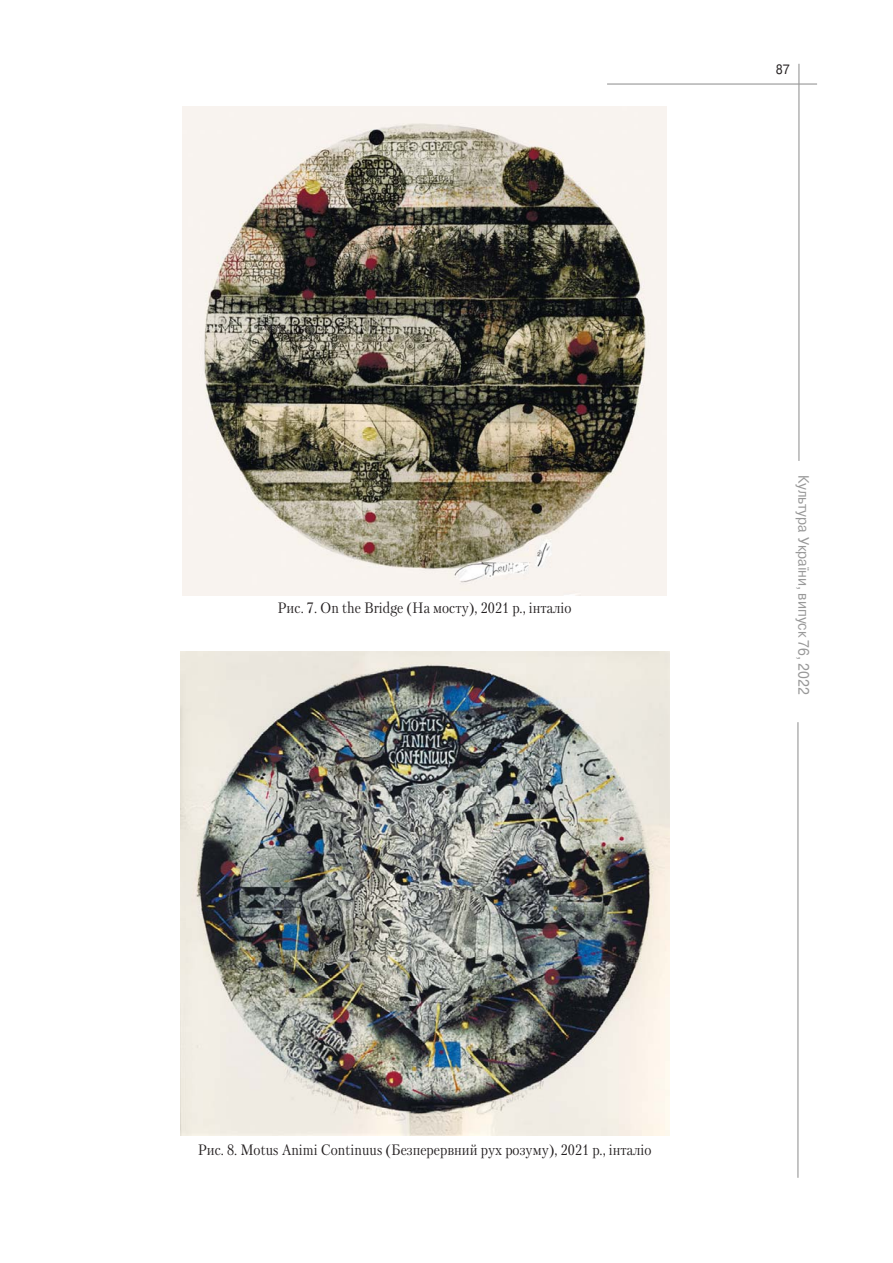
<style>
.page{position:relative;width:893px;height:1263px;background:#fff}
.page>*{position:absolute;margin:0;border:0;box-sizing:border-box;transform-origin:0 0}
.t1{font:15px "Petersburg C";color:#231f20;scale:.9 1}
.t2{font:15px "Pragmatica C";color:#989898;scale:.9 1}
.t3{font:13.5px "Pragmatica C";color:#231f20;scale:.9 1}
</style>
<div class="page">
<hr style="left:798px;top:64px;width:1px;height:397px;background:#989898">
<hr style="left:797px;top:722px;width:1px;height:456px;background:#989898">
<hr style="left:607px;top:83px;width:210px;height:2px;background:#989898">
<img style="left:183px;top:106px;width:483px;height:489px">
<img style="left:180px;top:652px;width:489px;height:484px">
<p class="t1" style="left:277px;top:600px;width:328px">Рис. 7. On the Bridge (На мосту), 2021 р., інталіо</p>
<p class="t3" style="left:776px;top:65px;width:17px">87</p>
<p class="t2" style="left:809px;top:475px;width:245px;rotate:90deg">Культура України, випуск 76, 2022</p>
<p class="t1" style="left:198px;top:1142px;width:506px">Рис. 8. Motus Animi Continuus (Безперервний рух розуму), 2021 р., інталіо</p>
</div>
